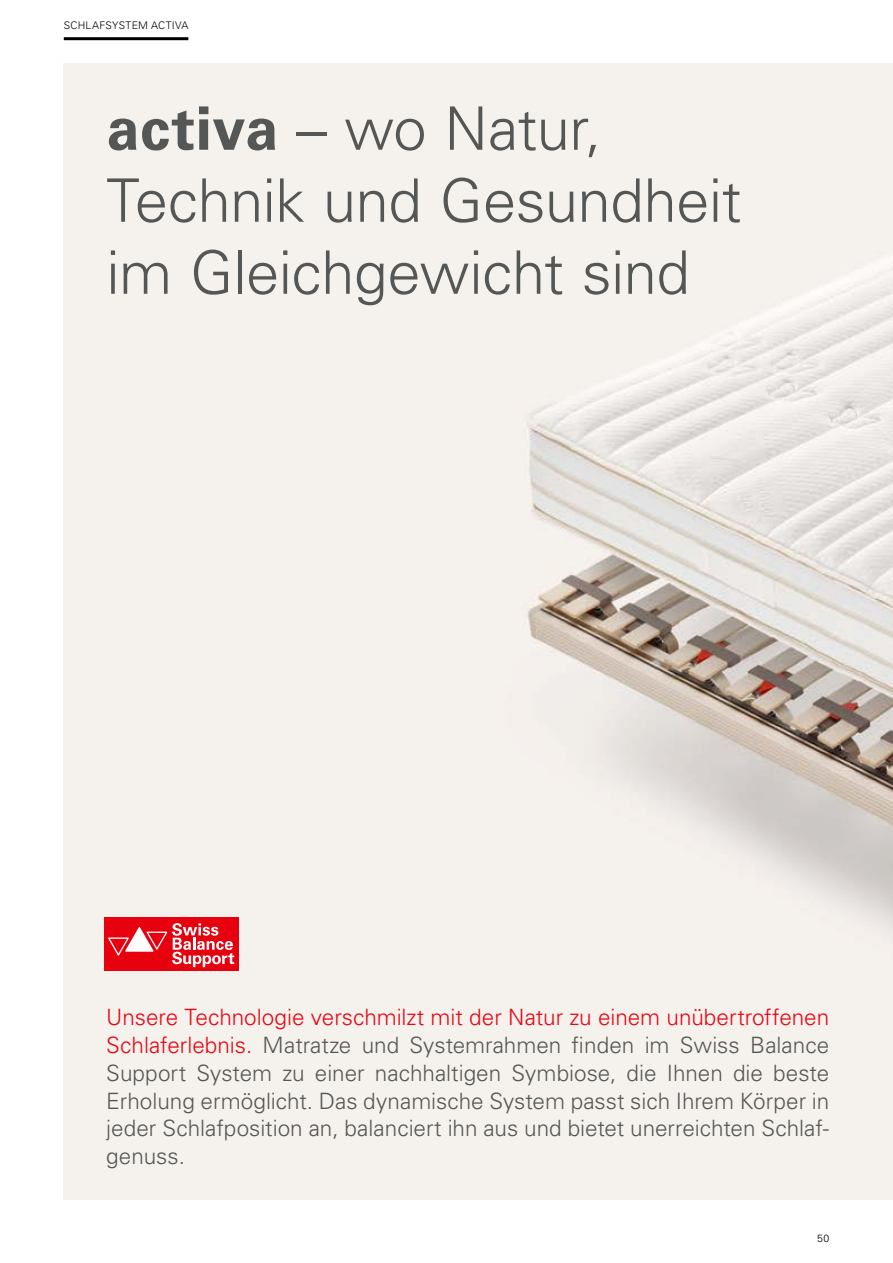
<style>
.page{position:relative;width:893px;height:1263px;background:#fff}
.page>*{position:absolute;margin:0;border:0;box-sizing:border-box;transform-origin:0 0}
.t1{font:300 60px/72px "Univers LT Std";letter-spacing:-.01em;color:#555756}
.t2{font:300 22.5px/27.8px "Univers LT Std";color:#555756;text-align:justify}
.t3{font:300 10.5px "Univers LT Std";letter-spacing:.025em;color:#000}
.s1{font-weight:700}
.s2{color:#e70615}
</style>
<div class="page">
<img style="left:64px;top:64px;width:829px;height:1135px">
<div style="left:105px;top:917px;width:134px;height:53px;background:#e7000e"></div>
<svg style="left:108px;top:923px;width:126px;height:44px"></svg>
<hr style="left:64px;top:37px;width:124px;height:3px;background:#000">
<p class="t3" style="left:64px;top:19px;width:126px">SCHLAFSYSTEM ACTIVA</p>
<h1 class="t1" style="left:106px;top:93px;width:637px"><span class="s1">activa</span> – wo Natur,<br>Technik und Gesundheit im Gleichgewicht sind</h1>
<p class="t2" style="left:106px;top:1003px;width:724px"><span class="s2">Unsere Technologie verschmilzt mit der Natur zu einem unübertroffenen Schlaferlebnis.</span> Matratze und Systemrahmen finden im Swiss Balance Support System zu einer nachhaltigen Symbiose, die Ihnen die beste Erholung ermöglicht. Das dynamische System passt sich Ihrem Körper in jeder Schlafposition an, balanciert ihn aus und bietet unerreichten Schlaf&shy;genuss.</p>
<p class="t3" style="left:817px;top:1232px;width:14px">50</p>
</div>
